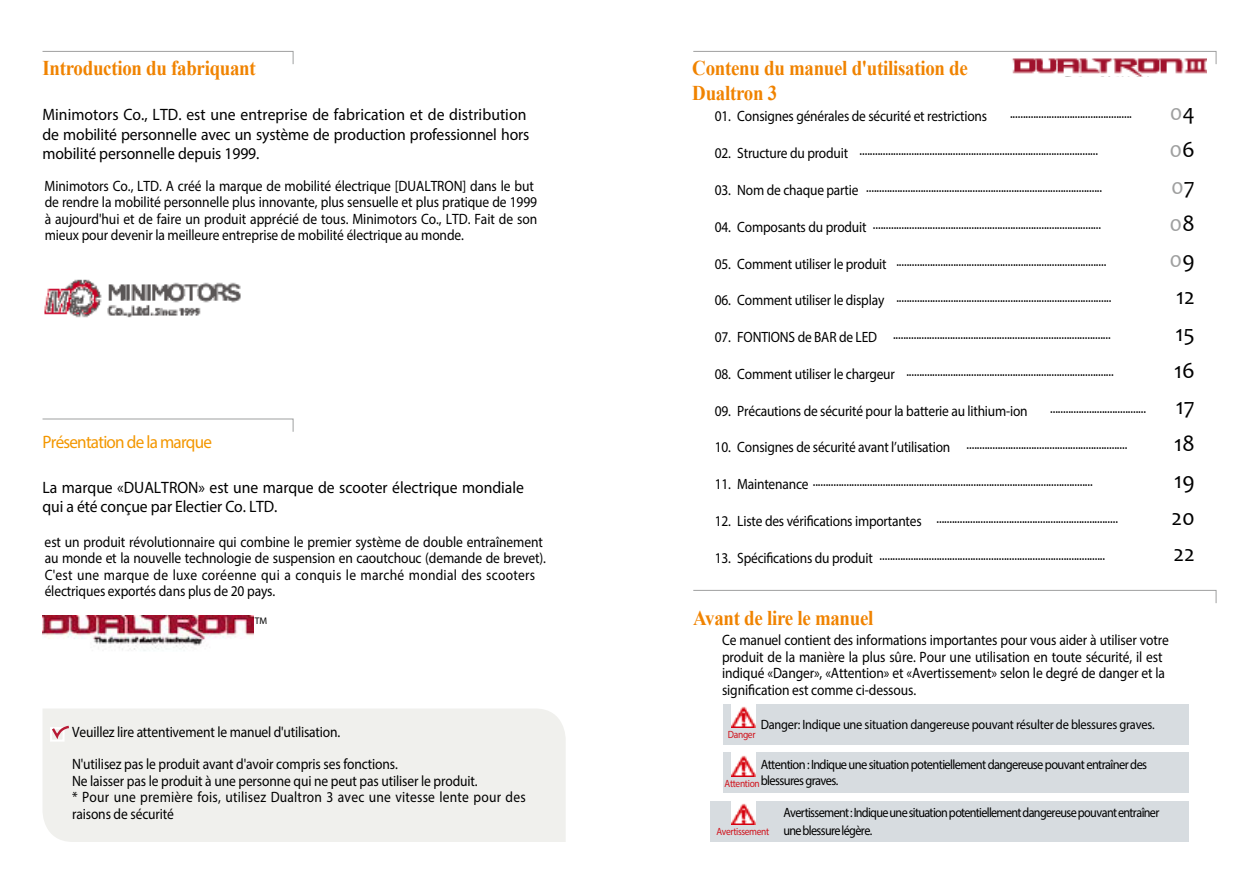
<style>
.page{position:relative;width:1259px;height:893px;background:#fff}
.page>*{position:absolute;margin:0;border:0;box-sizing:border-box;transform-origin:0 0}
.t1{font:23.25px "Candara";color:#000}
.t2{font:23.25px "Candara";color:#9fa0a0}
.t3{font:700 21px/25.2px "Times New Roman";letter-spacing:-.015em;color:#f08300;scale:.9 1}
.t4{font:18px "Dinmed";letter-spacing:-.045em;color:#f39700;scale:.95 1}
.t5{font:16.5px/19.5px "Dinmed";letter-spacing:-.01em;color:#000;scale:.95 1}
.t6{font:15px/16.5px "Dinlig";letter-spacing:-.01em;color:#000;scale:.9 1}
.t7{font:15px "Dinbol";letter-spacing:-.015em;color:#000;scale:.9 1}
.t8{font:14.85px "Dinlig";letter-spacing:-.015em;color:#000;scale:.9 1}
.t9{font:13.5px/18px "Dinlig";letter-spacing:-.05em;color:#000;scale:.9 1}
.t10{font:13.5px/16.5px "Dinlig";letter-spacing:-.05em;color:#000;scale:.92 1}
.t11{font:13.5px "Dinlig";letter-spacing:-.02em;color:#000;scale:.92 1}
.t12{font:10.5px "Dinmed";letter-spacing:-.035em;color:#d0131c;scale:.9 1}
.t13{font:9.6px "Dinmed";color:#000}
.s1{color:#000}
</style>
<div class="page">
<img style="left:1012px;top:65px;width:195px;height:12px">
<div style="left:723px;top:704px;width:465px;height:41px;background:#d7dce0"></div>
<div style="left:723px;top:752px;width:465px;height:41px;background:#d7dce0"></div>
<div style="left:43px;top:709px;width:523px;height:133px;background:#f0f0ed"></div>
<div style="left:710px;top:801px;width:478px;height:41px;background:#d7dce0"></div>
<svg style="left:42px;top:51px;width:252px;height:13px"></svg>
<svg style="left:42px;top:418px;width:252px;height:14px"></svg>
<svg style="left:693px;top:590px;width:523px;height:13px"></svg>
<svg style="left:693px;top:51px;width:523px;height:14px"></svg>
<img style="left:43px;top:615px;width:211px;height:36px">
<svg style="left:50px;top:724px;width:22px;height:21px"></svg>
<img style="left:731px;top:704px;width:24px;height:24px">
<img style="left:731px;top:752px;width:24px;height:24px">
<img style="left:731px;top:801px;width:24px;height:23px">
<img style="left:44px;top:279px;width:197px;height:39px">
<h2 class="t3" style="left:43px;top:56px;width:238px">Introduction du fabriquant</h2>
<p class="t5" style="left:43px;top:105px;width:514px">Minimotors Co., LTD. est une entreprise de fabrication et de distribution de mobilité personnelle avec un système de production professionnel hors mobilité personnelle depuis 1999.</p>
<p class="t6" style="left:45px;top:177px;width:549px">Minimotors Co., LTD. A créé la marque de mobilité électrique [DUALTRON] dans le but de rendre la mobilité personnelle plus innovante,plus sensuelle et plus pratique de 1999 à aujourd'hui et de faire un produit apprécié de tous. Minimotors Co., LTD. Fait de son mieux pour devenir la meilleure entreprise de mobilité électrique au monde.</p>
<p class="t4" style="left:43px;top:430px;width:180px">Présentation de la marque</p>
<p class="t5" style="left:43px;top:477px;width:508px">La marque «DUALTRON» est une marque de scooter électrique mondiale qui a été conçue par Electier Co. LTD.</p>
<p class="t6" style="left:45px;top:533px;width:558px">est un produit révolutionnaire qui combine le premier système de double entraînement au monde et la nouvelle technologie de suspension en caoutchouc (demande de brevet).<br>C'est une marque de luxe coréenne qui a conquis le marché mondial des scooters électriques exportés dans plus de 20 pays.</p>
<p class="t13" style="left:255px;top:615px;width:14px">TM</p>
<p class="t7" style="left:72px;top:722px;width:299px">Veuillez lire attentivement le manuel d'utilisation.</p>
<p class="t6" style="left:72px;top:756px;width:505px">N'utilisez pas le produit avant d'avoir compris ses fonctions.<br>Ne laisser pas le produit à une personne qui ne peut pas utiliser le produit.<br>* Pour une première fois,utilisez Dualtron 3 avec une vitesse lente pour des raisons de sécurité</p>
<h2 class="t3" style="left:692px;top:56px;width:308px">Contenu du manuel d'utilisation de<br>Dualtron 3</h2>
<p class="t8" style="left:715px;top:107px;width:304px">01. Consignes générales de sécurité et restrictions</p>
<p class="t8" style="left:1010px;top:107px;width:137px">···············································</p>
<h1 class="t2" style="left:1169px;top:103px;width:27px">0<span class="s1">4</span></h1>
<p class="t8" style="left:715px;top:144px;width:427px">02. Structure du produit ····························································································</p>
<h1 class="t2" style="left:1169px;top:140px;width:27px">0<span class="s1">6</span></h1>
<p class="t8" style="left:715px;top:181px;width:432px">03. Nom de chaque partie ···························································································</p>
<h1 class="t2" style="left:1171px;top:177px;width:25px">0<span class="s1">7</span></h1>
<p class="t8" style="left:715px;top:218px;width:431px">04. Composants du produit ························································································</p>
<h1 class="t2" style="left:1169px;top:214px;width:27px">0<span class="s1">8</span></h1>
<p class="t8" style="left:715px;top:254px;width:437px">05. Comment utiliser le produit ·················································································</p>
<h1 class="t2" style="left:1169px;top:250px;width:27px">0<span class="s1">9</span></h1>
<p class="t8" style="left:715px;top:291px;width:442px">06. Comment utiliser le display ···················································································</p>
<h1 class="t1" style="left:1176px;top:287px;width:20px">12</h1>
<p class="t8" style="left:715px;top:328px;width:442px">07. FONTIONS de BAR de LED ····················································································</p>
<h1 class="t1" style="left:1175px;top:324px;width:21px">15</h1>
<p class="t8" style="left:715px;top:365px;width:445px">08. Comment utiliser le chargeur ················································································</p>
<h1 class="t1" style="left:1174px;top:361px;width:22px">16</h1>
<p class="t8" style="left:715px;top:401px;width:349px">09. Précautions de sécurité pour la batterie au lithium-ion</p>
<p class="t8" style="left:1050px;top:401px;width:108px">·····································</p>
<h1 class="t1" style="left:1175px;top:397px;width:21px">17</h1>
<p class="t8" style="left:715px;top:438px;width:460px">10. Consignes de sécurité avant l’utilisation ······························································</p>
<h1 class="t1" style="left:1174px;top:434px;width:22px">18</h1>
<p class="t8" style="left:715px;top:475px;width:421px">11. Maintenance ············································································································</p>
<h1 class="t1" style="left:1174px;top:471px;width:22px">19</h1>
<p class="t8" style="left:715px;top:512px;width:450px">12. Liste des vérifications importantes ······································································</p>
<h1 class="t1" style="left:1171px;top:508px;width:25px">20</h1>
<p class="t8" style="left:715px;top:548px;width:435px">13. Spécifications du produit ·······················································································</p>
<h1 class="t1" style="left:1173px;top:544px;width:23px">22</h1>
<h2 class="t3" style="left:693px;top:605px;width:202px">Avant de lire le manuel</h2>
<p class="t6" style="left:722px;top:632px;width:498px">Ce manuel contient des informations importantes pour vous aider à utiliser votre produit de la manière la plus sûre. Pour une utilisation en toute sécurité, il est indiqué «Danger»,«Attention» et «Avertissement» selon le degré de danger et la signification est comme ci-dessous.</p>
<p class="t11" style="left:761px;top:716px;width:430px">Danger: Indique une situation dangereuse pouvant résulter de blessures graves.</p>
<p class="t12" style="left:728px;top:728px;width:32px">Danger</p>
<p class="t12" style="left:724px;top:777px;width:41px">Attention</p>
<p class="t10" style="left:761px;top:756px;width:421px">Attention : Indique une situation potentiellement dangereuse pouvant entraîner des blessures graves.</p>
<p class="t12" style="left:716px;top:825px;width:60px">Avertissement</p>
<p class="t9" style="left:783px;top:803px;width:419px">Avertissement : Indique une situation potentiellement dangereuse pouvant entraîner une blessure légère.</p>
</div>
